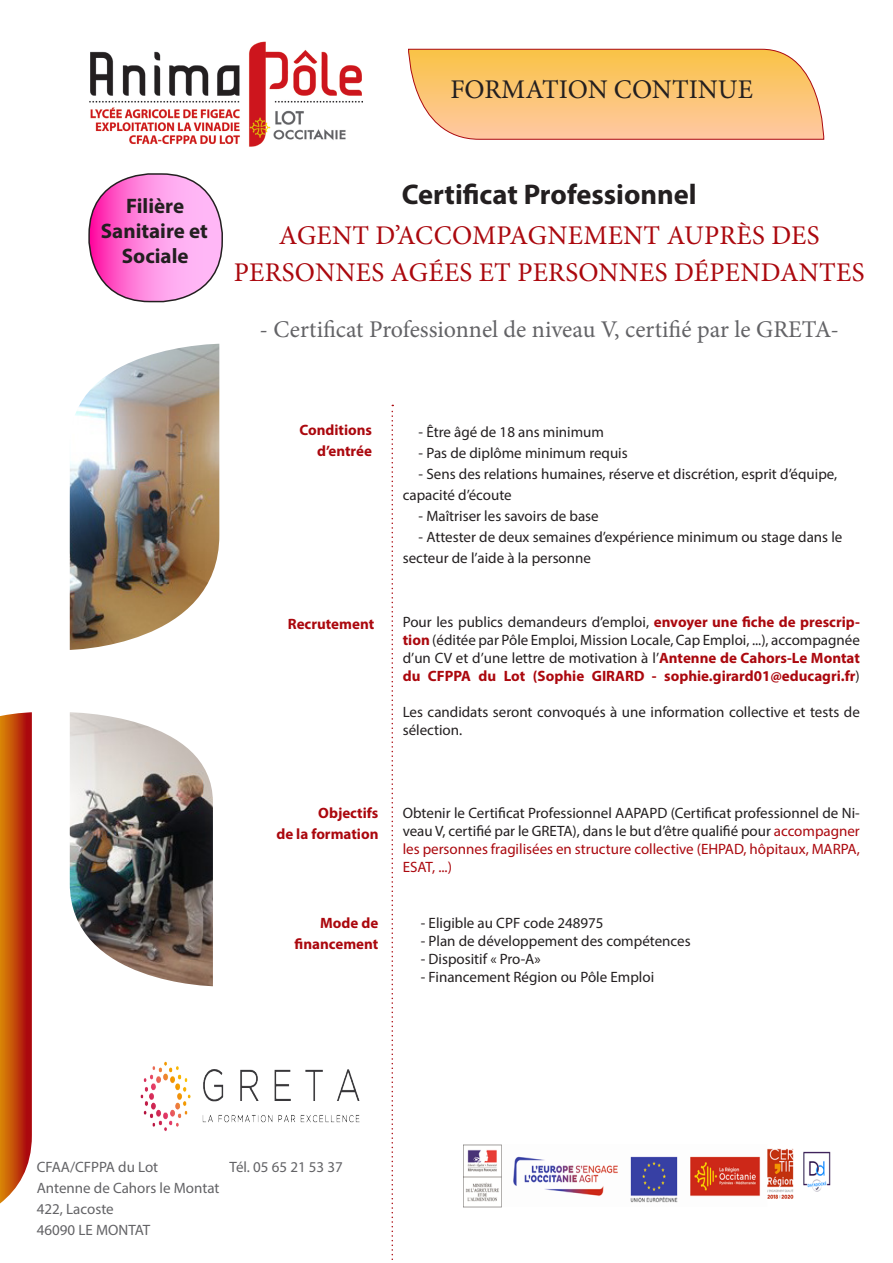
<style>
.page{position:relative;width:893px;height:1263px;background:#fff}
.page>*{position:absolute;margin:0;border:0;box-sizing:border-box;transform-origin:0 0}
.t1{font:700 28.5px "Myriad Pro";color:#231f20}
.t2{font:27px/37.5px "Minion Pro";letter-spacing:.01em;color:#ab080e;text-align:center}
.t3{font:27px "Minion Pro";color:#231f20}
.t4{font:24px "Minion Pro";color:#636366}
.t5{font:700 21px/25.2px "Myriad Pro";color:#231f20;text-align:center}
.t6{font:15px/18px "Myriad Pro";color:#231f20}
.t7{font:15px/21px "Myriad Pro";color:#636366}
.t8{font:700 15px/21px "Myriad Pro";color:#ab080e;text-align:right}
.s1{font-weight:700;color:#ab080e}
.s2{color:#ab080e}
</style>
<div class="page">
<svg style="left:0;top:712px;width:32px;height:491px;background:#c34b15"></svg>
<img style="left:70px;top:344px;width:149px;height:306px">
<img style="left:70px;top:712px;width:143px;height:274px">
<svg style="left:391px;top:405px;width:2px;height:855px"></svg>
<img style="left:89px;top:41px;width:273px;height:106px">
<svg style="left:89px;top:174px;width:133px;height:128px"></svg>
<div style="left:88px;top:173px;width:135px;height:129px;border:2px solid #231f20;border-radius:61px"></div>
<svg style="left:408px;top:49px;width:416px;height:91px;background:#fac47b"></svg>
<img style="left:140px;top:1061px;width:220px;height:70px">
<img style="left:463px;top:1144px;width:368px;height:64px">
<p class="t3" style="left:450px;top:71px;width:304px">FORMATION CONTINUE</p>
<p class="t5" style="left:101px;top:193px;width:109px">Filière<br>Sanitaire et<br>Sociale</p>
<p class="t1" style="left:402px;top:176px;width:297px">Certificat Professionnel</p>
<p class="t2" style="left:234px;top:217px;width:632px">AGENT D’ACCOMPAGNEMENT AUPRÈS DES<br>PERSONNES AGÉES ET PERSONNES DÉPENDANTES</p>
<p class="t4" style="left:260px;top:314px;width:581px">- Certificat Professionnel de niveau V, certifié par le GRETA-</p>
<p class="t8" style="left:299px;top:418px;width:74px">Conditions</p>
<p class="t8" style="left:317px;top:439px;width:57px">d’entrée</p>
<p class="t6" style="left:419px;top:423px;width:187px">- Être âgé de 18 ans minimum</p>
<p class="t6" style="left:419px;top:444px;width:211px">- Pas de diplôme minimum requis</p>
<p class="t6" style="left:403px;top:463px;width:436px;line-height:21px;text-indent:16px">- Sens des relations humaines, réserve et discrétion, esprit d’équipe, capacité d’écoute</p>
<p class="t6" style="left:419px;top:507px;width:182px">- Maîtriser les savoirs de base</p>
<p class="t6" style="left:403px;top:526px;width:441px;line-height:21px;text-indent:16px">- Attester de deux semaines d’expérience minimum ou stage dans le secteur de l’aide à la personne</p>
<p class="t8" style="left:288px;top:612px;width:88px">Recrutement</p>
<p class="t6" style="left:403px;top:613px;width:459px;text-align:justify">Pour les publics demandeurs d’emploi, <span class="s1">envoyer une fiche de prescrip&shy;tion</span> (éditée par Pôle Emploi, Mission Locale, Cap Emploi, ...), accompagnée d’un CV et d’une lettre de motivation à l’<span class="s1">Antenne de Cahors-Le Montat du CFPPA du Lot (Sophie GIRARD - sophie.girard01@educagri.fr</span>)</p>
<p class="t6" style="left:403px;top:703px;width:459px">Les candidats seront convoqués à une information collective et tests de sélection.</p>
<p class="t8" style="left:318px;top:802px;width:62px">Objectifs</p>
<p class="t8" style="left:276px;top:823px;width:104px">de la formation</p>
<p class="t6" style="left:403px;top:804px;width:459px;text-align:justify">Obtenir le Certificat Professionnel AAPAPD (Certificat professionnel de Ni&shy;veau V, certifié par le GRETA), dans le but d’être qualifié pour <span class="s2">accompagner les personnes fragilisées en structure collective (EHPAD, hôpitaux, MARPA, ESAT, ...)</span></p>
<p class="t8" style="left:295px;top:912px;width:85px">Mode de financement</p>
<p class="t6" style="left:421px;top:913px;width:184px">- Eligible au CPF code 248975</p>
<p class="t6" style="left:421px;top:931px;width:271px">- Plan de développement des compétences</p>
<p class="t6" style="left:421px;top:949px;width:121px">- Dispositif « Pro-A»</p>
<p class="t6" style="left:421px;top:967px;width:235px">- Financement Région ou Pôle Emploi</p>
<p class="t7" style="left:37px;top:1156px;width:123px">CFAA/CFPPA du Lot</p>
<p class="t7" style="left:37px;top:1177px;width:184px">Antenne de Cahors le Montat<br>422, Lacoste<br>46090 LE MONTAT</p>
<p class="t7" style="left:230px;top:1156px;width:115px">Tél. 05 65 21 53 37</p>
</div>
